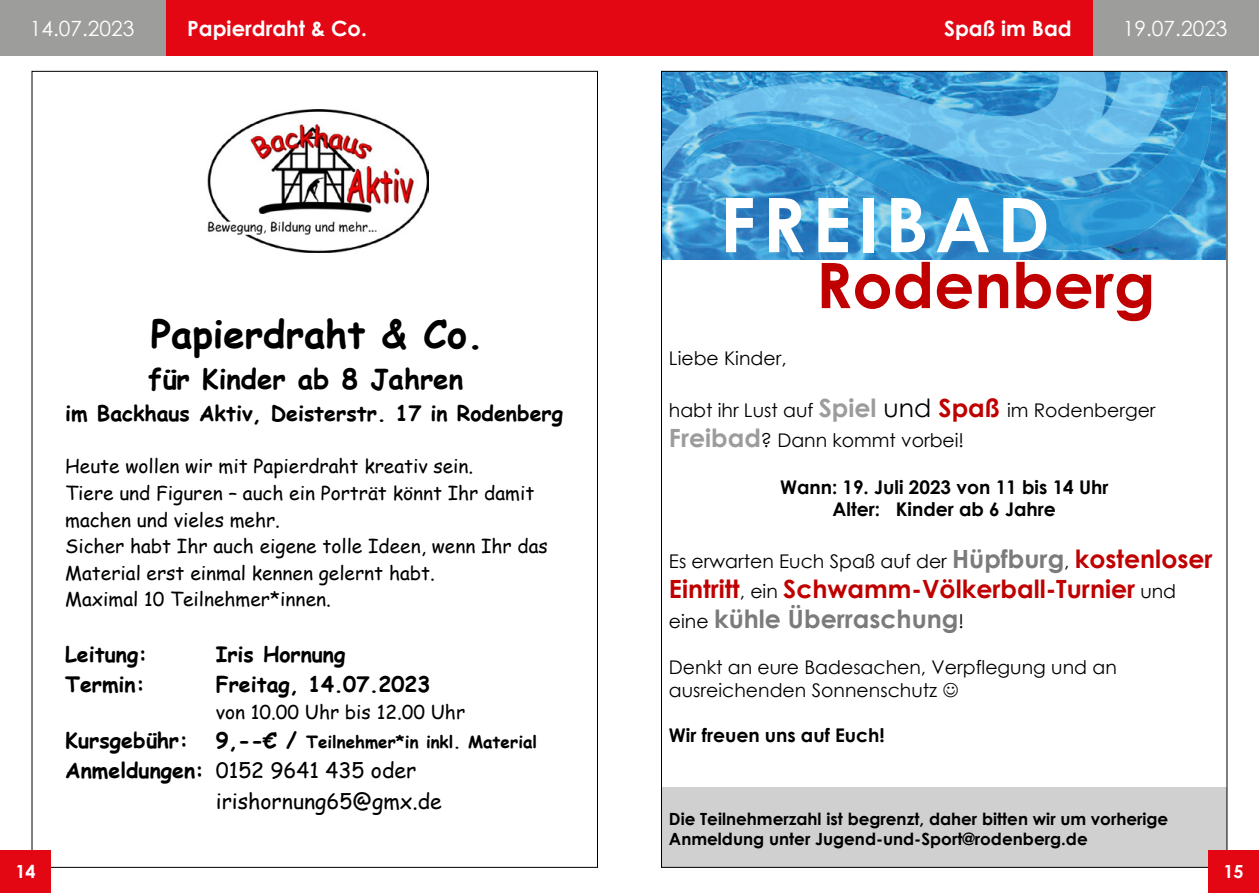
<style>
.page{position:relative;width:1259px;height:893px;background:#fff}
.page>*{position:absolute;margin:0;border:0;box-sizing:border-box;transform-origin:0 0}
.t1{font:700 75.45px "Century Gothic";letter-spacing:.085em;color:#fff}
.t2{font:700 62.85px "Century Gothic";color:#c00000}
.t3{font:700 38.25px "Comic Sans MS";color:#000}
.t4{font:700 27.6px "Comic Sans MS";color:#000}
.t5{font:700 25.2px/30.2px "Century Gothic";color:#c00000}
.t6{font:700 21.3px "Comic Sans MS";color:#000}
.t7{font:21.3px/30.6px "Comic Sans MS";color:#000}
.t8{font:700 21px "Century Gothic";color:#fff}
.t9{font:21px "Century Gothic";color:#fff}
.t10{font:19.05px/26.5px "Comic Sans MS";color:#000}
.t11{font:18.9px/30.2px "Century Gothic";color:#000}
.t12{font:700 18.9px/22.6px "Century Gothic";color:#000;text-align:center}
.t13{font:700 18px "Century Gothic";color:#fff}
.t14{font:700 16.95px "Comic Sans MS";color:#000}
.t15{font:700 16.8px/20.1px "Century Gothic";color:#000}
.s1{font-size:21.3px}
.s2{font-weight:700}
.s3{font-weight:700;font-size:25.2px;color:#9d9c9c}
.s4{font-size:25.2px}
.s5{font-weight:700;font-size:25.2px;color:#c00000}
.s6{font-weight:700;font-size:25.2px;color:#7b7b7b}
.s7{font-weight:400;font-size:18.9px;color:#000}
.s8{color:#7b7b7b}
</style>
<div class="page">
<div style="left:661px;top:787px;width:566px;height:80px;background:#d0d0d0"></div>
<img style="left:663px;top:73px;width:562px;height:187px">
<div style="left:1093px;top:0;width:166px;height:56px;background:#9d9d9c"></div>
<div style="left:0;top:0;width:166px;height:56px;background:#9d9d9c"></div>
<div style="left:629px;top:0;width:464px;height:56px;background:#e30613"></div>
<div style="left:166px;top:0;width:463px;height:56px;background:#e30613"></div>
<img style="left:207px;top:109px;width:221px;height:143px">
<div style="left:1208px;top:850px;width:51px;height:43px;background:#e30613"></div>
<div style="left:0;top:850px;width:51px;height:43px;background:#e30613"></div>
<p class="t9" style="left:30px;top:13px;width:106px">14.07.2023</p>
<p class="t8" style="left:187px;top:12px;width:181px">Papierdraht &amp; Co.</p>
<p class="t8" style="left:944px;top:12px;width:129px">Spaß im Bad</p>
<p class="t9" style="left:1123px;top:13px;width:106px">19.07.2023</p>
<h3 class="t3" style="left:151px;top:306px;width:335px">Papierdraht &amp; Co.</h3>
<h3 class="t4" style="left:148px;top:359px;width:316px">für Kinder ab 8 Jahren</h3>
<p class="t6" style="left:65px;top:397px;width:499px">im Backhaus Aktiv, Deisterstr. 17 in Rodenberg</p>
<p class="t10" style="left:65px;top:452px;width:484px">Heute wollen wir mit Papierdraht kreativ sein.<br>Tiere und Figuren – auch ein Porträt könnt Ihr damit machen und vieles mehr.<br>Sicher habt Ihr auch eigene tolle Ideen, wenn Ihr das Material erst einmal kennen gelernt habt.<br>Maximal 10 Teilnehmer*innen.</p>
<p class="t6" style="left:65px;top:638px;width:84px">Leitung:</p>
<p class="t6" style="left:216px;top:638px;width:131px">Iris Hornung</p>
<p class="t6" style="left:65px;top:668px;width:81px">Termin:</p>
<p class="t6" style="left:216px;top:668px;width:216px">Freitag, 14.07.2023</p>
<p class="t10" style="left:216px;top:698px;width:251px">von 10.00 Uhr bis 12.00 Uhr</p>
<p class="t6" style="left:65px;top:725px;width:125px">Kursgebühr:</p>
<p class="t14" style="left:216px;top:729px;width:323px"><span class="s1">9,--€ /</span> Teilnehmer*in inkl. Material</p>
<p class="t7" style="left:216px;top:754px;width:228px;text-indent:-150px"><span class="s2">Anmeldungen:</span> 0152 9641 435 oder irishornung65@gmx.de</p>
<h1 class="t1" style="left:719px;top:168px;width:332px">FREIBAD</h1>
<h2 class="t2" style="left:816px;top:238px;width:341px">Rodenberg</h2>
<p class="t11" style="left:669px;top:343px;width:119px">Liebe Kinder,</p>
<p class="t11" style="left:669px;top:394px;width:488px">habt ihr Lust auf <span class="s3">Spiel</span> <span class="s4">und</span> <span class="s5">Spaß</span> im Rodenberger<br><span class="s3">Freibad</span>? Dann kommt vorbei!</p>
<p class="t12" style="left:780px;top:474px;width:330px">Wann: 19. Juli 2023 von 11 bis 14 Uhr<br>Alter: Kinder ab 6 Jahre</p>
<p class="t11" style="left:669px;top:545px;width:545px">Es erwarten Euch Spaß auf der <span class="s6">Hüpfburg</span>, <span class="s5">kostenloser</span></p>
<h3 class="t5" style="left:669px;top:572px;width:509px">Eintritt<span class="s7">, ein</span> Schwamm-Völkerball-Turnier <span class="s7">und eine</span> <span class="s8">kühle Überraschung</span><span class="s7">!</span></h3>
<p class="t11" style="left:669px;top:656px;width:449px;line-height:22.5px">Denkt an eure Badesachen, Verpflegung und an ausreichenden Sonnenschutz</p>
<p class="t12" style="left:669px;top:723px;width:217px">Wir freuen uns auf Euch!</p>
<p class="t15" style="left:669px;top:808px;width:501px">Die Teilnehmerzahl ist begrenzt, daher bitten wir um vorherige<br>Anmeldung unter Jugend-und-Sport@rodenberg.de</p>
<p class="t13" style="left:15px;top:858px;width:22px">14</p>
<p class="t13" style="left:1223px;top:858px;width:22px">15</p>
</div>
